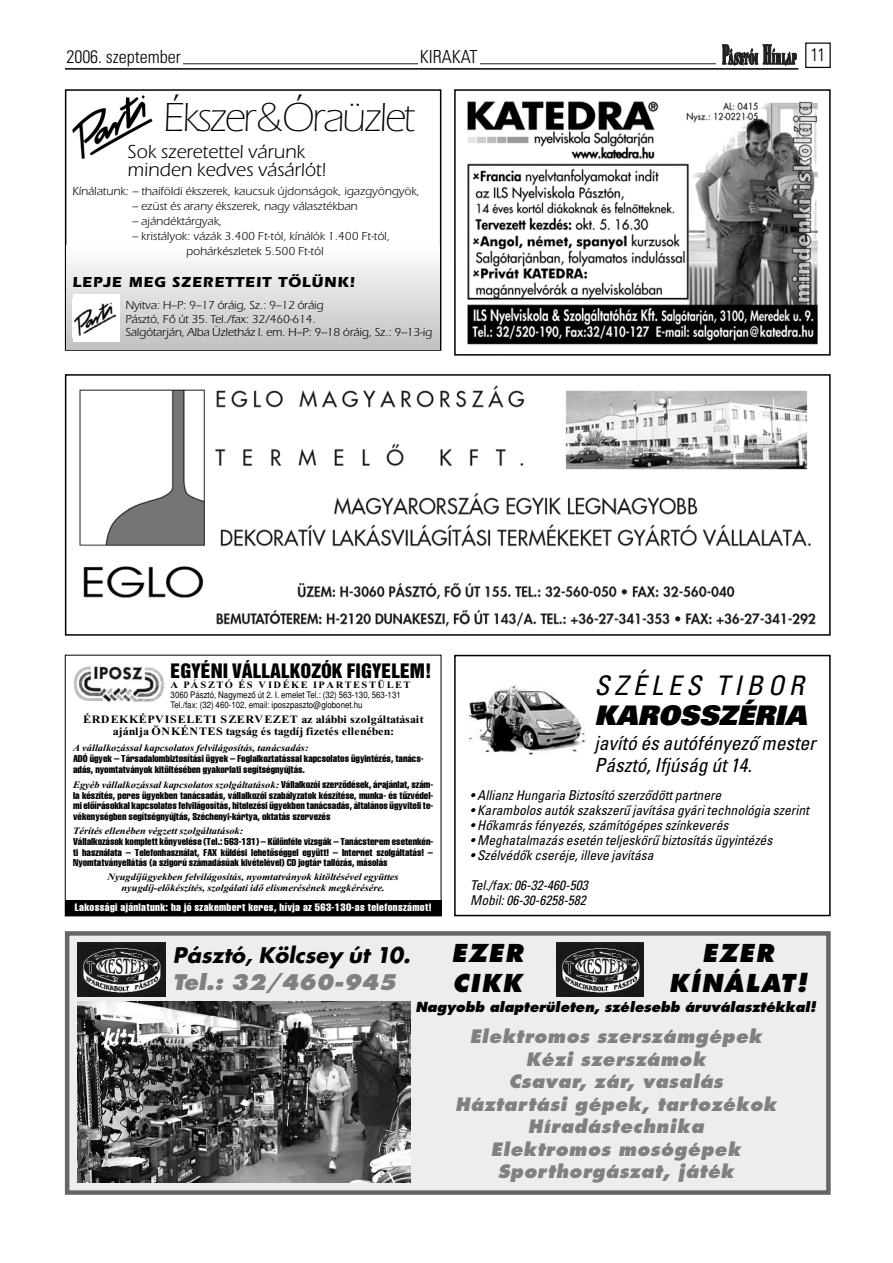
<style>
.page{position:relative;width:893px;height:1263px;background:#fff}
.page>*{position:absolute;margin:0;border:0;box-sizing:border-box;transform-origin:0 0}
.t1{font:42px "Eras AH Light";letter-spacing:-.055em;color:#000}
.t2{font:italic 27px "Univers AH Condensed";letter-spacing:.175em;color:#000}
.t3{font:27px "Univers H Ext Bla Obl";color:#000}
.t4{font:italic 700 24px/30px "Futura H Extra";letter-spacing:.065em;color:#000}
.t5{font:italic 21px "Futura H Bold";color:#000}
.t6{font:italic 700 21px "Futura H Extra";color:#808080}
.t7{font:italic 19.5px/22.5px "Univers AH Condensed";color:#000}
.t8{font:19.5px/18px "Eras AH Book";color:#000}
.t9{font:18.15px "Helvetica Inserat H Roman";color:#000;scale:1.07 1}
.t10{font:italic 700 18px/22.5px "Futura H Extra";letter-spacing:.035em;color:#808080;text-align:center}
.t11{font:300 18px "Univers AH Condensed";color:#000}
.t12{font:15px "Eras AH Bold";letter-spacing:.055em;color:#000}
.t13{font:italic 13.5px/15px "Univers AH Condensed";color:#000}
.t14{font:italic 700 13.5px "Futura H Extra";color:#000}
.t15{font:12px/13.5px "Eras AH Book";color:#000}
.t16{font:700 11.25px/12px "Times New Roman";letter-spacing:.03em;color:#000;text-align:center;scale:1.07 1}
.t17{font:10.5px "Helvetica Com H";letter-spacing:.03em;color:#fff;scale:1.07 1}
.t18{font:9.75px/10.5px "Helvetica Com H";color:#000;text-align:justify;scale:1.07 1}
.t19{font:italic 700 9.75px/10.5px "Times New Roman";color:#000;text-align:center;scale:1.07 1}
.t20{font:700 9.75px "Times New Roman";letter-spacing:.185em;color:#000;scale:1.07 1}
.t21{font:9px/10.5px "Helvetica Narrow H";color:#000;scale:1.07 1}
.s1{font-family:"Helvetica Com H";font-weight:400;font-style:normal}
</style>
<div class="page">
<hr style="left:135px;top:64px;width:618px;height:1px;background:#231f20">
<div style="left:805px;top:43px;width:25px;height:25px;border:1px solid #000"></div>
<div style="left:418px;top:43px;width:61px;height:25px;background:#fff"></div>
<div style="left:65px;top:47px;width:117px;height:21px;background:#fff"></div>
<div style="left:716px;top:43px;width:82px;height:23px;background:#fff"></div>
<svg style="left:722px;top:44px;width:75px;height:21px"></svg>
<hr style="left:65px;top:68px;width:733px;height:2px;background:#000">
<img style="left:73px;top:666px;width:91px;height:36px">
<div style="left:65px;top:900px;width:376px;height:16px;background:#000"></div>
<img style="left:467px;top:101px;width:351px;height:244px">
<div style="left:454px;top:89px;width:376px;height:267px;border:2px solid #000"></div>
<img style="left:72px;top:95px;width:81px;height:64px">
<div style="left:65px;top:89px;width:376px;height:262px;border:2px solid #000"></div>
<div style="left:66px;top:246px;width:373px;height:103px;background:linear-gradient(to bottom,#fefefe,#c1c1c1)"></div>
<div style="left:73px;top:295px;width:46px;height:47px;background:#fff"></div>
<img style="left:74px;top:302px;width:42px;height:34px">
<img style="left:79px;top:385px;width:737px;height:242px">
<div style="left:65px;top:374px;width:765px;height:262px;border:2px solid #000"></div>
<div style="left:69px;top:936px;width:757px;height:254px;background:#ededed"></div>
<div style="left:65px;top:931px;width:765px;height:264px;border:4px solid #666"></div>
<img style="left:78px;top:1002px;width:332px;height:181px">
<img style="left:78px;top:943px;width:88px;height:53px">
<img style="left:556px;top:943px;width:87px;height:53px">
<img style="left:468px;top:684px;width:118px;height:71px">
<div style="left:454px;top:655px;width:376px;height:261px;border:2px solid #000"></div>
<h3 class="t11" style="left:66px;top:50px;width:116px">2006. szeptember</h3>
<h3 class="t11" style="left:419px;top:51px;width:59px">KIRAKAT</h3>
<h3 class="t11" style="left:810px;top:48px;width:17px">11</h3>
<h1 class="t1" style="left:163px;top:100px;width:253px">Ékszer&amp;Óraüzlet</h1>
<h3 class="t8" style="left:128px;top:144px;width:200px">Sok szeretettel várunk minden kedves vásárlót!</h3>
<p class="t15" style="left:72px;top:186px;width:349px">Kínálatunk: – thaiföldi ékszerek, kaucsuk újdonságok, igazgyöngyök,</p>
<p class="t15" style="left:132px;top:201px;width:227px">– ezüst és arany ékszerek, nagy választékban</p>
<p class="t15" style="left:132px;top:216px;width:92px">– ajándéktárgyak,</p>
<p class="t15" style="left:186px;top:230px;width:205px;line-height:15px;text-indent:-54px">– kristályok: vázák 3.400 Ft-tól, kínálók 1.400 Ft-tól, pohárkészletek 5.500 Ft-tól</p>
<h3 class="t12" style="left:72px;top:276px;width:284px">LEPJE MEG SZERETTEIT TÔLÜNK!</h3>
<p class="t15" style="left:125px;top:300px;width:308px">Nyitva: H–P: 9–17 óráig, Sz.: 9–12 óráig<br>Pásztó, Fô út 35. Tel./fax: 32/460-614.<br>Salgótarján, Alba Üzletház I. em. H–P: 9–18 óráig, Sz.: 9–13-ig</p>
<h3 class="t9" style="left:171px;top:663px;width:245px">EGYÉNI VÁLLALKOZÓK FIGYELEM!</h3>
<p class="t20" style="left:171px;top:680px;width:225px">A PÁSZTÓ ÉS VIDÉKE IPARTESTÜLET</p>
<p class="t21" style="left:171px;top:690px;width:217px">3060 Pásztó, Nagymezô út 2. I. emelet Tel.: (32) 563-130, 563-131<br>Tel./fax: (32) 460-102, email: iposzpaszto@globonet.hu</p>
<p class="t16" style="left:83px;top:714px;width:319px">ÉRDEKKÉPVISELETI SZERVEZET az alábbi szolgáltatásait ajánlja ÖNKÉNTES tagság és tagdíj fizetés ellenében:</p>
<p class="t19" style="left:73px;top:744px;width:221px">A vállalkozással kapcsolatos felvilágosítás, tanácsadás:</p>
<p class="t18" style="left:73px;top:754px;width:329px">ADÓ ügyek – Társadalombiztosítási ügyek – Foglalkoztatással kapcsolatos ügyintézés, tanács&shy;adás, nyomtatványok kitöltésében gyakorlati segítségnyújtás.</p>
<p class="t19" style="left:73px;top:780px;width:338px">Egyéb vállalkozással kapcsolatos szolgáltatások: <span class="s1">Vállalkozói szerzôdések, árajánlat, szám-</span></p>
<p class="t18" style="left:73px;top:790px;width:338px">la készítés, peres ügyekben tanácsadás, vállalkozói szabályzatok készítése, munka- és tûzvédel&shy;mi elôírásokkal kapcsolatos felvilágosítás, hitelezési ügyekben tanácsadás, általános ügyviteli te&shy;vékenységben segítségnyújtás, Széchenyi-kártya, oktatás szervezés</p>
<p class="t19" style="left:73px;top:827px;width:160px">Térítés ellenében végzett szolgáltatások:</p>
<p class="t18" style="left:73px;top:837px;width:338px">Vállalkozások komplett könyvelése (Tel.: 563-131) – Különféle vizsgák – Tanácsterem esetenkén&shy;ti használata – Telefonhasználat, FAX küldési lehetôséggel együtt! – Internet szolgáltatás! – Nyomtatványellátás (a szigorú számadásúak kivételével) CD jogtár tallózás, másolás</p>
<p class="t19" style="left:108px;top:873px;width:273px">Nyugdíjügyekben felvilágosítás, nyomtatványok kitöltésével együttes nyugdíj-elôkészítés, szolgálati idô elismerésének megkérésére.</p>
<p class="t17" style="left:75px;top:904px;width:335px">Lakossági ajánlatunk: ha jó szakembert keres, hívja az 563-130-as telefonszámot!</p>
<h3 class="t5" style="left:173px;top:945px;width:239px">Pásztó, Kölcsey út 10.</h3>
<h3 class="t6" style="left:173px;top:972px;width:224px">Tel.: 32/460-945</h3>
<h2 class="t2" style="left:594px;top:675px;width:211px">SZÉLES TIBOR</h2>
<h2 class="t3" style="left:594px;top:704px;width:213px">KAROSSZÉRIA</h2>
<h3 class="t7" style="left:594px;top:733px;width:223px">javító és autófényezô mester<br>Pásztó, Ifjúság út 14.</h3>
<h3 class="t13" style="left:470px;top:789px;width:253px">• Allianz Hungaria Biztosító szerzôdött partnere</h3>
<h3 class="t13" style="left:470px;top:804px;width:340px">• Karambolos autók szakszerû javítása gyári technológia szerint</h3>
<h3 class="t13" style="left:470px;top:819px;width:260px">• Hôkamrás fényezés, számítógépes színkeverés</h3>
<h3 class="t13" style="left:470px;top:834px;width:304px">• Meghatalmazás esetén teljeskörû biztosítás ügyintézés</h3>
<h3 class="t13" style="left:470px;top:849px;width:185px">• Szélvédôk cseréje, illeve javítása</h3>
<h3 class="t13" style="left:470px;top:879px;width:119px">Tel./fax: 06-32-460-503<br>Mobil: 06-30-6258-582</h3>
<h3 class="t4" style="left:451px;top:940px;width:73px">EZER<br>CIKK</h3>
<h3 class="t4" style="left:668px;top:940px;width:140px;text-align:center">EZER<br>KÍNÁLAT!</h3>
<h3 class="t14" style="left:415px;top:1001px;width:402px">Nagyobb alapterületen, szélesebb áruválasztékkal!</h3>
<h3 class="t10" style="left:455px;top:1026px;width:323px">Elektromos szerszámgépek<br>Kézi szerszámok<br>Csavar, zár, vasalás<br>Háztartási gépek, tartozékok<br>Híradástechnika<br>Elektromos mosógépek<br>Sporthorgászat, játék</h3>
</div>
